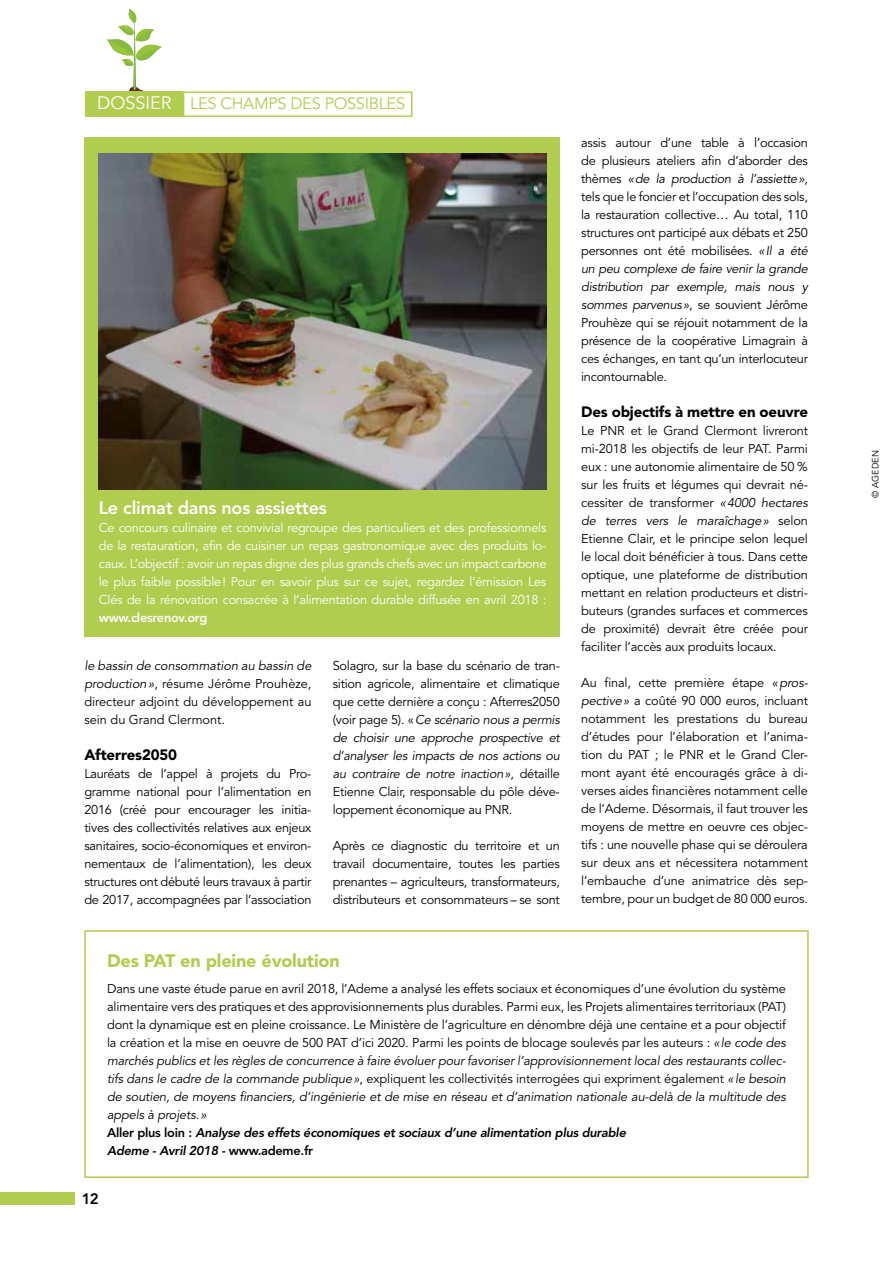
<style>
.page{position:relative;width:893px;height:1263px;background:#fff}
.page>*{position:absolute;margin:0;border:0;box-sizing:border-box;transform-origin:0 0}
.t1{font:800 18px "Avenir LT Std";letter-spacing:-.01em;color:#fff}
.t2{font:900 18px "Avenir LT Std";letter-spacing:-.01em;color:#b1cd50}
.t3{font:16.35px "Avenir LT Std";letter-spacing:-.02em;color:#b1cd50}
.t4{font:900 15px "Avenir LT Std";letter-spacing:-.01em;color:#000}
.t5{font:800 15px "Avenir LT Std";color:#000}
.t6{font:12.75px/18px "Avenir LT Std";letter-spacing:-.01em;color:#000;text-align:justify}
.t7{font:12.75px/18px "Avenir LT Std";letter-spacing:-.02em;color:#fff;text-align:justify}
.t8{font:800 12.75px "Avenir LT Std";letter-spacing:-.02em;color:#fff}
.t9{font:9px "Avenir LT Std";color:#000}
.s1{font-size:18px;color:#fff}
.s2{font-style:italic}
.s3{font-weight:800}
.s4{font-weight:800;font-style:italic}
</style>
<div class="page">
<svg style="left:107px;top:9px;width:55px;height:82px"></svg>
<div style="left:84px;top:138px;width:476px;height:499px;background:#b1cd50"></div>
<div style="left:0;top:1192px;width:74px;height:12px;background:#b1cd50"></div>
<img style="left:99px;top:154px;width:447px;height:336px">
<div style="left:84px;top:930px;width:725px;height:248px;border:2px solid #b1cd50"></div>
<div style="left:183px;top:91px;width:229px;height:26px;border:2px solid #b1cd50"></div>
<div style="left:85px;top:91px;width:98px;height:26px;background:#b1cd50"></div>
<p class="t3" style="left:97px;top:94px;width:310px"><span class="s1">DOSSIER</span> LES CHAMPS DES POSSIBLES</p>
<h1 class="t1" style="left:99px;top:497px;width:230px">Le climat dans nos assiettes</h1>
<p class="t7" style="left:99px;top:519px;width:449px">Ce concours culinaire et convivial regroupe des particuliers et des professionnels de la restauration, afin de cuisiner un repas gastronomique avec des produits lo&shy;caux. L’objectif : avoir un repas digne des plus grands chefs avec un impact carbone le plus faible possible! Pour en savoir plus sur ce sujet, regardez l’émission Les Clés de la rénovation consacrée à l’alimentation durable diffusée en avril 2018 :</p>
<p class="t8" style="left:99px;top:610px;width:110px">www.clesrenov.org</p>
<p class="t6" style="left:84px;top:657px;width:229px"><span class="s2">le bassin de consommation au bassin de production»</span>, résume Jérôme Prouhèze, directeur adjoint du développement au sein du Grand Clermont.</p>
<p class="t4" style="left:84px;top:745px;width:94px">Afterres2050</p>
<p class="t6" style="left:84px;top:765px;width:229px">Lauréats de l’appel à projets du Pro&shy;gramme national pour l’alimentation en 2016 (créé pour encourager les initia&shy;tives des collectivités relatives aux enjeux sanitaires, socio-économiques et environ&shy;nementaux de l’alimentation), les deux structures ont débuté leurs travaux à partir de 2017, accompagnées par l’association</p>
<p class="t6" style="left:333px;top:657px;width:229px">Solagro, sur la base du scénario de tran&shy;sition agricole, alimentaire et climatique que cette dernière a conçu : Afterres2050 (voir page 5). «<span class="s2">Ce scénario nous a permis de choisir une approche prospective et d’analyser les impacts de nos actions ou au contraire de notre inaction»</span>, détaille Etienne Clair, responsable du pôle déve&shy;loppement économique au PNR.</p>
<p class="t6" style="left:333px;top:837px;width:229px">Après ce diagnostic du territoire et un travail documentaire, toutes les parties prenantes – agriculteurs, transformateurs, distributeurs et consommateurs – se sont</p>
<p class="t6" style="left:581px;top:134px;width:228px">assis autour d’une table à l’occasion de plusieurs ateliers afin d’aborder des thèmes <span class="s2">«de la production à l’assiette», </span>tels que le foncier et l’occupation des sols, la restauration collective… Au total, 110 structures ont participé aux débats et 250 personnes ont été mobilisées. <span class="s2">«Il a été un peu complexe de faire venir la grande distribution par exemple, mais nous y sommes parvenus»</span>, se souvient Jérôme Prouhèze qui se réjouit notamment de la présence de la coopérative Limagrain à ces échanges, en tant qu’un interlocuteur incontournable.</p>
<p class="t4" style="left:581px;top:403px;width:228px">Des objectifs à mettre en oeuvre</p>
<p class="t6" style="left:581px;top:422px;width:228px">Le PNR et le Grand Clermont livreront mi-2018 les objectifs de leur PAT. Parmi eux : une autonomie alimentaire de 50 % sur les fruits et légumes qui devrait né&shy;cessiter de transformer <span class="s2">«4000 hectares de terres vers le maraîchage»</span> selon Etienne Clair, et le principe selon lequel le local doit bénéficier à tous. Dans cette optique, une plateforme de distribution mettant en relation producteurs et distri&shy;buteurs (grandes surfaces et commerces de proximité) devrait être créée pour faciliter l’accès aux produits locaux.</p>
<p class="t6" style="left:581px;top:674px;width:228px">Au final, cette première étape <span class="s2">«pros&shy;pective»</span> a coûté 90 000 euros, incluant notamment les prestations du bureau d’études pour l’élaboration et l’anima&shy;tion du PAT ; le PNR et le Grand Cler&shy;mont ayant été encouragés grâce à di&shy;verses aides financières notamment celle de l’Ademe. Désormais, il faut trouver les moyens de mettre en oeuvre ces objec&shy;tifs : une nouvelle phase qui se déroulera sur deux ans et nécessitera notamment l’embauche d’une animatrice dès sep&shy;tembre, pour un budget de 80 000 euros.</p>
<h1 class="t2" style="left:107px;top:949px;width:234px">Des PAT en pleine évolution</h1>
<p class="t6" style="left:107px;top:980px;width:680px;text-align:left">Dans une vaste étude parue en avril 2018, l’Ademe a analysé les effets sociaux et économiques d’une évolution du système alimentaire vers des pratiques et des approvisionnements plus durables. Parmi eux, les Projets alimentaires territoriaux (PAT) dont la dynamique est en pleine croissance. Le Ministère de l’agriculture en dénombre déjà une centaine et a pour objectif la création et la mise en oeuvre de 500 PAT d’ici 2020. Parmi les points de blocage soulevés par les auteurs : <span class="s2">«le code des marchés publics et les règles de concurrence à faire évoluer pour favoriser l’approvisionnement local des restaurants collec&shy;tifs dans le cadre de la commande publique»</span>, expliquent les collectivités interrogées qui expriment également <span class="s2">«le besoin de soutien, de moyens financiers, d’ingénierie et de mise en réseau et d’animation nationale au-delà de la multitude des appels à projets.»<br></span><span class="s3">Aller plus loin :</span> <span class="s4">Analyse des effets économiques et sociaux d’une alimentation plus durable<br>Ademe - Avril 2018</span> <span class="s3">- www.ademe.fr</span></p>
<p class="t5" style="left:82px;top:1189px;width:19px">12</p>
<p class="t9" style="left:870px;top:497px;width:49px;rotate:-90deg">© AGEDEN</p>
</div>
